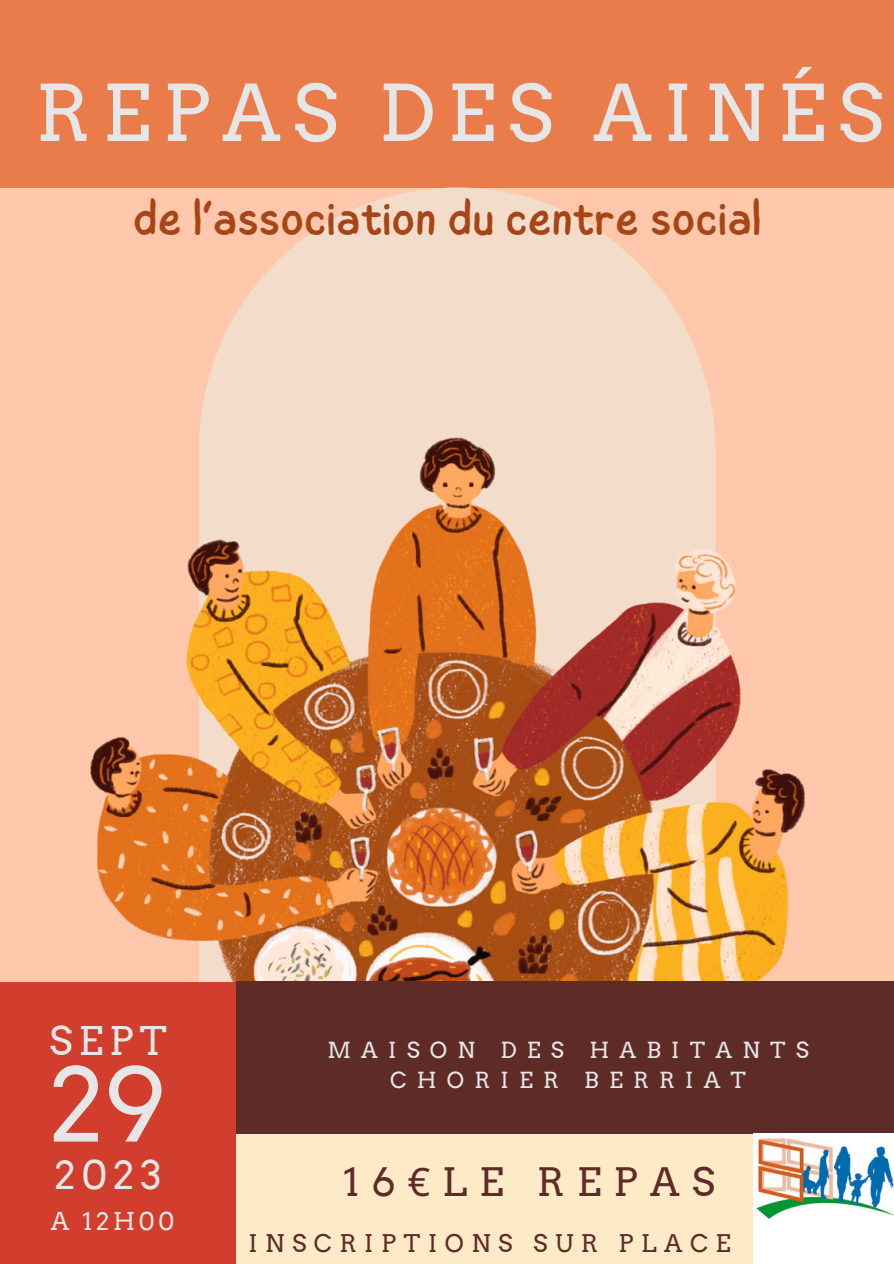
<style>
.page{position:relative;width:894px;height:1264px;background:#fff}
.page>*{position:absolute;margin:0;border:0;box-sizing:border-box;transform-origin:0 0}
.t1{font:101.4px "Arvo";color:#e6e6e6}
.t2{font:77.55px "Arvo";letter-spacing:.15em;color:#e6e6e6}
.t3{font:49.2px "Childos Arabic";color:#a64617}
.t4{font:39.45px "Arvo";letter-spacing:.15em;color:#e6e6e6}
.t5{font:39.15px "Arvo";letter-spacing:.31em;color:#5e2b27}
.t6{font:24.6px "Arvo";letter-spacing:.15em;color:#e6e6e6}
.t7{font:24.3px "Arvo";letter-spacing:.31em;color:#5e2b27}
.t8{font:22.2px/30.3px "Arvo";letter-spacing:.46em;color:#e6e6e6;text-align:center}
.s1{font-family:"Noto Sans"}
</style>
<div class="page">
<div style="left:0;top:181px;width:893px;height:811px;background:#ffc7ac"></div>
<div style="left:0;top:0;width:893px;height:187px;background:#ea7b4a"></div>
<div style="left:0;top:982px;width:278px;height:281px;background:#d23e2d"></div>
<div style="left:236px;top:1118px;width:657px;height:145px;background:#ffeac8"></div>
<svg style="left:199px;top:187px;width:516px;height:250px;fill:#f4dccb"></svg>
<img style="left:90px;top:437px;width:714px;height:551px">
<div style="left:236px;top:981px;width:657px;height:152px;background:#5e2b27"></div>
<img style="left:752px;top:1133px;width:141px;height:130px">
<p class="t2" style="left:35px;top:66px;width:849px">REPAS DES AINÉS</p>
<p class="t3" style="left:133px;top:183px;width:630px">de l’association du centre social</p>
<p class="t4" style="left:49px;top:1017px;width:119px">SEPT</p>
<p class="t1" style="left:49px;top:1044px;width:119px">29</p>
<p class="t4" style="left:55px;top:1150px;width:109px">2023</p>
<p class="t6" style="left:51px;top:1206px;width:125px">A 12H00</p>
<p class="t8" style="left:327px;top:1035px;width:483px">MAISON DES HABITANTS<br>CHORIER BERRIAT</p>
<p class="t5" style="left:343px;top:1158px;width:373px">16<span class="s1">€</span>LE REPAS</p>
<p class="t7" style="left:248px;top:1228px;width:483px">INSCRIPTIONS SUR PLACE</p>
</div>
